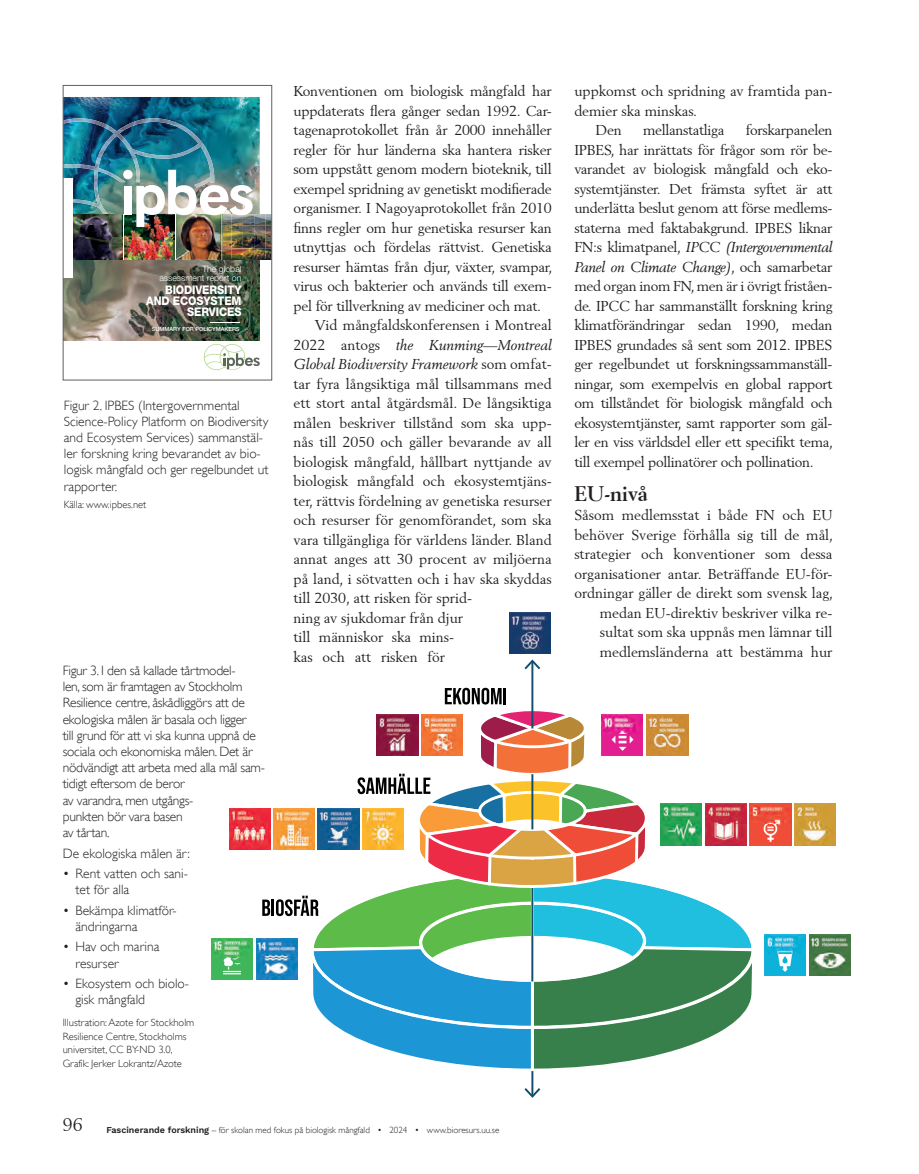
<style>
.page{position:relative;width:919px;height:1174px;background:#fff}
.page>*{position:absolute;margin:0;border:0;box-sizing:border-box;transform-origin:0 0}
.Mellanrubrik{font:700 21px "Berling";color:#231f20}
.t1{font:18px "Berling";color:#231f20}
.Bröd_med_indrag{font:14.25px/19.5px "Berling";color:#231f20}
.Bröd_utan_indrag{font:14.25px/19.5px "Berling";color:#231f20;text-align:justify}
.Bröd_med_indrag-2{font:14.25px "Berling";letter-spacing:-.02em;color:#231f20}
.Bildtext{font:300 13.5px/16.2px "Gill Alt One";color:#231f20}
.Bildtext-2{font:300 13.5px/16.2px "Gill Alt One";letter-spacing:-.02em;color:#231f20}
.t2{font:800 11.85px/11.2px "Helvetica Neue LT Std";letter-spacing:-.01em;color:#fff;text-align:right;scale:.9 1}
.Foto{font:300 10.5px/13.5px "Gill Alt One";color:#231f20}
.t3{font:300 9px "Gill Alt One";color:#231f20}
.t4{font:300 8.7px/8.7px "Helvetica Neue LT Std";color:#fff;text-align:right}
.t5{font:500 5.55px "Helvetica Neue LT Std";color:#fff}
.s1{font-style:italic}
.s2{font-family:"Work Sans";font-weight:400}
.s3{font-family:"Berling";font-weight:400}
</style>
<div class="page">
<img style="left:65px;top:97px;width:195px;height:73px">
<img style="left:65px;top:261px;width:195px;height:79px">
<img style="left:65px;top:118px;width:125px;height:12px">
<img style="left:99px;top:130px;width:31px;height:24px">
<img style="left:178px;top:130px;width:24px;height:24px">
<img style="left:130px;top:146px;width:24px;height:20px">
<img style="left:202px;top:143px;width:12px;height:27px">
<img style="left:65px;top:154px;width:41px;height:16px">
<svg style="left:154px;top:153px;width:32px;height:6px"></svg>
<img style="left:106px;top:166px;width:34px;height:4px">
<svg style="left:210px;top:322px;width:29px;height:1px"></svg>
<svg style="left:204px;top:344px;width:56px;height:26px"></svg>
<img style="left:65px;top:170px;width:205px;height:91px">
<div style="left:63px;top:178px;width:10px;height:99px;background:#fff"></div>
<div style="left:63px;top:85px;width:209px;height:295px;border:1px solid #616157"></div>
<img style="left:509px;top:612px;width:41px;height:42px">
<img style="left:211px;top:938px;width:42px;height:41px">
<img style="left:256px;top:938px;width:6px;height:41px">
<img style="left:809px;top:934px;width:41px;height:41px">
<img style="left:764px;top:934px;width:41px;height:41px">
<img style="left:755px;top:803px;width:36px;height:42px">
<img style="left:794px;top:803px;width:41px;height:42px">
<img style="left:229px;top:808px;width:33px;height:41px">
<hr style="left:531px;top:661px;width:2px;height:67px;background:#124d6d">
<svg style="left:524px;top:659px;width:16px;height:10px"></svg>
<hr style="left:531px;top:1071px;width:2px;height:24px;background:#124d6d">
<svg style="left:524px;top:1088px;width:16px;height:9px"></svg>
<svg style="left:262px;top:688px;width:493px;height:381px"></svg>
<p class="t4" style="left:159px;top:265px;width:84px">The global assessment report on</p>
<p class="t2" style="left:146px;top:284px;width:107px">BIODIVERSITY<br>AND ECOSYSTEM<br>SERVICES</p>
<p class="t5" style="left:152px;top:326px;width:89px">SUMMARY FOR POLICYMAKERS</p>
<p class="Bildtext" style="left:64px;top:397px;width:206px">Figur 2. IPBES (Intergovernmental Science-Policy Platform on Biodiversity and Ecosystem Services) sammanstäl&shy;ler forskning kring bevarandet av bio&shy;logisk mångfald och ger regelbundet ut rapporter.</p>
<p class="Foto" style="left:64px;top:498px;width:84px">Källa: www.ipbes.net</p>
<p class="Bildtext-2" style="left:63px;top:662px;width:204px">Figur 3. I den så kallade tårtmodel-<br>len, som är framtagen av Stockholm<br>Resilience centre, åskådliggörs att de ekologiska målen är basala och ligger<br>till grund för att vi ska kunna uppnå de sociala och ekonomiska målen. Det är nödvändigt att arbeta med alla mål sam&shy;tidigt eftersom de beror<br>av varandra, men utgångs-<br>punkten bör vara basen<br>av tårtan.</p>
<p class="Bildtext" style="left:63px;top:844px;width:129px">De ekologiska målen är:</p>
<p class="Bildtext" style="left:75px;top:865px;width:114px;text-indent:-13px">• Rent vatten och sani&shy;tet för alla</p>
<p class="Bildtext" style="left:75px;top:902px;width:103px;text-indent:-13px">• Bekämpa klimatför&shy;ändringarna</p>
<p class="Bildtext" style="left:75px;top:938px;width:85px;text-indent:-13px">• Hav och marina resurser</p>
<p class="Bildtext" style="left:75px;top:975px;width:115px;text-indent:-13px">• Ekosystem och biolo&shy;gisk mångfald</p>
<p class="Foto" style="left:63px;top:1015px;width:133px">Illustration: Azote for Stockholm<br>Resilience Centre, Stockholms universitet, CC BY-ND 3.0,<br>Grafik: Jerker Lokrantz/Azote</p>
<p class="Bröd_utan_indrag" style="left:293px;top:81px;width:260px">Konventionen om biologisk mångfald har uppdaterats flera gånger sedan 1992. Car&shy;tagenaprotokollet från år 2000 innehåller regler för hur länderna ska hantera risker som uppstått genom modern bioteknik, till exempel spridning av genetiskt modifierade organismer. I Nagoyaprotokollet från 2010 finns regler om hur genetiska resurser kan utnyttjas och fördelas rättvist. Genetiska resurser hämtas från djur, växter, svampar, virus och bakterier och används till exem&shy;pel för tillverkning av mediciner och mat.</p>
<p class="Bröd_med_indrag" style="left:293px;top:315px;width:260px;text-indent:21px">Vid mångfaldskonferensen i Montreal 2022 antogs <span class="s1">the Kunming—Montreal Global Biodiversity Framework</span> som omfat&shy;tar fyra långsiktiga mål tillsammans med ett stort antal åtgärdsmål. De långsiktiga målen beskriver tillstånd som ska upp&shy;nås till 2050 och gäller bevarande av all biologisk mångfald, hållbart nyttjande av biologisk mångfald och ekosystemtjäns&shy;ter, rättvis fördelning av genetiska resurser och resurser för genomförandet, som ska vara tillgängliga för världens länder. Bland annat anges att 30 procent av miljöerna på land, i sötvatten och i hav ska skyddas till 2030, att risken för sprid-<br>ning av sjukdomar från djur<br>till människor ska mins-<br>kas och att risken för</p>
<p class="t1" style="left:63px;top:1114px;width:22px">96</p>
<p class="t3" style="left:106px;top:1124px;width:394px"><span class="s2">Fascinerande forskning</span> <span class="s3">–</span> för skolan med fokus på biologisk mångfald • 2024 • www.bioresurs.uu.se</p>
<p class="Bröd_med_indrag" style="left:574px;top:81px;width:260px">uppkomst och spridning av framtida pan&shy;demier ska minskas.</p>
<p class="Bröd_med_indrag" style="left:595px;top:120px;width:28px">Den</p>
<p class="Bröd_med_indrag-2" style="left:643px;top:121px;width:83px">mellanstatliga</p>
<p class="Bröd_med_indrag" style="left:574px;top:120px;width:260px;text-align:justify;text-indent:171px">forskarpanelen IPBES, har inrättats för frågor som rör be&shy;varandet av biologisk mångfald och eko&shy;systemtjänster. Det främsta syftet är att underlätta beslut genom att förse medlems&shy;staterna med faktabakgrund. IPBES liknar FN:s klimatpanel, <span class="s1">IPCC (Intergovernmental Panel on Climate Change)</span>, och samarbetar med organ inom FN, men är i övrigt friståen&shy;de. IPCC har sammanställt forskning kring klimatförändringar sedan 1990, medan IPBES grundades så sent som 2012. IPBES ger regelbundet ut forskningssammanställ&shy;ningar, som exempelvis en global rapport om tillståndet för biologisk mångfald och ekosystemtjänster, samt rapporter som gäl&shy;ler en viss världsdel eller ett specifikt tema, till exempel pollinatörer och pollination.</p>
<h3 class="Mellanrubrik" style="left:574px;top:481px;width:75px">EU-nivå</h3>
<p class="Bröd_utan_indrag" style="left:574px;top:505px;width:260px;text-align:right">Såsom medlemsstat i både FN och EU behöver Sverige förhålla sig till de mål, strategier och konventioner som dessa organisationer antar. Beträffande EU-för&shy;ordningar gäller de direkt som svensk lag, medan EU-direktiv beskriver vilka re&shy;sultat som ska uppnås men lämnar till medlemsländerna att bestämma hur</p>
</div>
